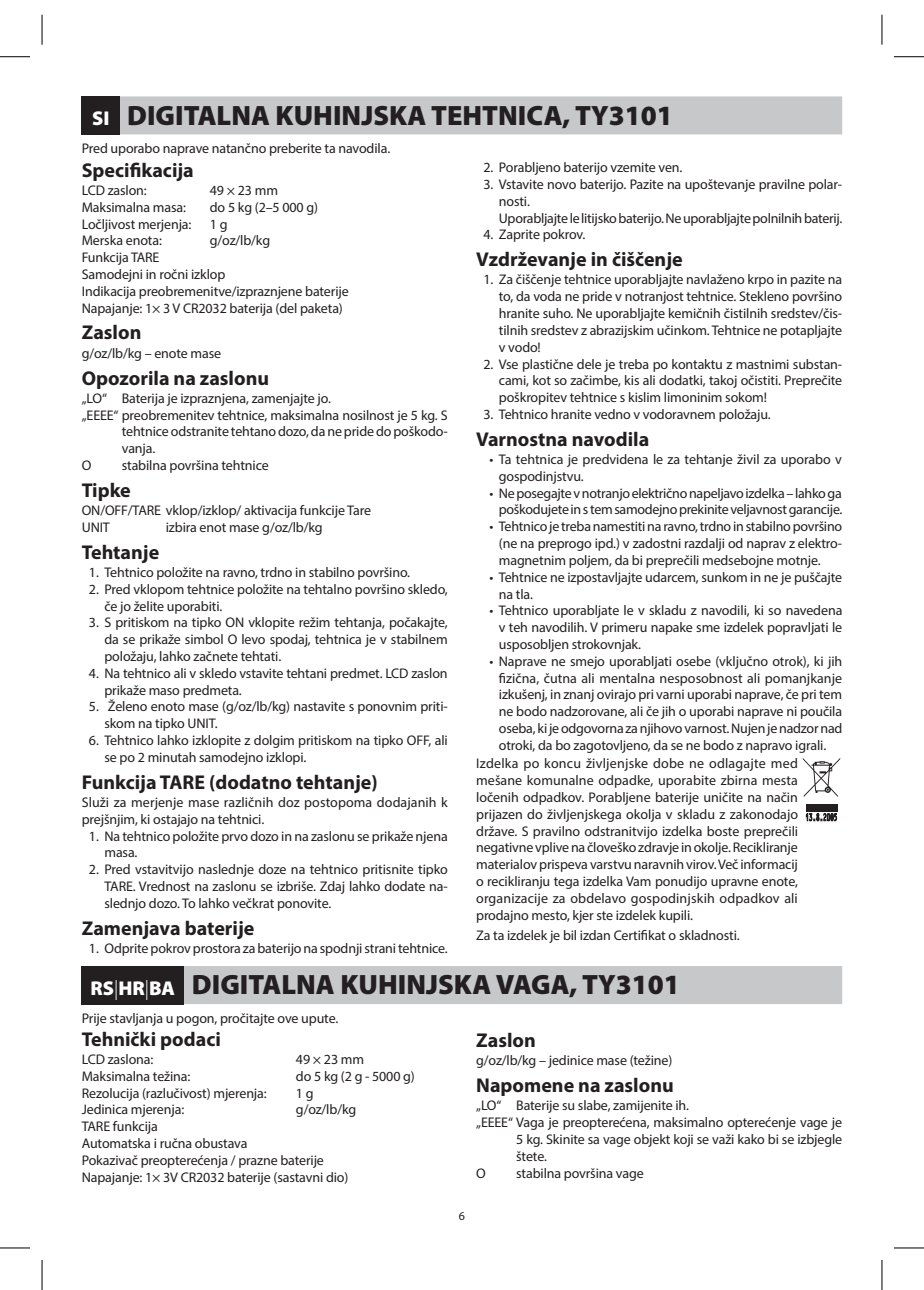
<style>
.page{position:relative;width:924px;height:1290px;background:#fff}
.page>*{position:absolute;margin:0;border:0;box-sizing:border-box;transform-origin:0 0}
.t1{font:900 28px "Myriad Pro";color:#231f20}
.t2{font:700 20px "Myriad Pro";color:#231f20}
.t3{font:900 20px "Myriad Pro";color:#fff}
.t4{font:14px/16.8px "Myriad Pro";letter-spacing:-.01em;color:#231f20}
.t5{font:12px "Myriad Pro";color:#231f20}
.s1{font-weight:300}
</style>
<div class="page">
<div style="left:82px;top:96px;width:759px;height:38px;background:#c7c8ca"></div>
<div style="left:82px;top:96px;width:38px;height:39px;background:#231f20"></div>
<svg style="left:805px;top:813px;width:31px;height:9px"></svg>
<svg style="left:802px;top:758px;width:37px;height:38px"></svg>
<div style="left:805px;top:804px;width:31px;height:8px;background:#231f20"></div>
<div style="left:82px;top:965px;width:759px;height:38px;background:#c7c8ca"></div>
<div style="left:82px;top:965px;width:102px;height:39px;background:#231f20"></div>
<hr style="left:0;top:56px;width:30px;height:1px;background:#000">
<hr style="left:893px;top:56px;width:30px;height:1px;background:#000">
<hr style="left:0;top:1247px;width:30px;height:1px;background:#000">
<hr style="left:893px;top:1247px;width:30px;height:1px;background:#000">
<hr style="left:42px;top:15px;width:1px;height:30px;background:#000">
<hr style="left:42px;top:1259px;width:1px;height:30px;background:#000">
<hr style="left:881px;top:15px;width:1px;height:30px;background:#000">
<hr style="left:881px;top:1259px;width:1px;height:30px;background:#000">
<h1 class="t1" style="left:127px;top:97px;width:547px">DIGITALNA KUHINJSKA TEHTNICA, TY3101</h1>
<p class="t4" style="left:82px;top:140px;width:310px">Pred uporabo naprave natančno preberite ta navodila.</p>
<h2 class="t3" style="left:92px;top:105px;width:19px">SI</h2>
<h2 class="t2" style="left:82px;top:157px;width:114px">Specifikacija</h2>
<p class="t4" style="left:82px;top:181px;width:67px">LCD zaslon:</p>
<p class="t4" style="left:210px;top:181px;width:70px">49 × 23 mm</p>
<p class="t4" style="left:82px;top:198px;width:106px">Maksimalna masa:</p>
<p class="t4" style="left:210px;top:198px;width:110px">do 5 kg (2–5 000 g)</p>
<p class="t4" style="left:82px;top:215px;width:111px">Ločljivost merjenja:</p>
<p class="t4" style="left:210px;top:215px;width:19px">1 g</p>
<p class="t4" style="left:82px;top:232px;width:82px">Merska enota:</p>
<p class="t4" style="left:210px;top:232px;width:62px">g/oz/lb/kg</p>
<p class="t4" style="left:82px;top:249px;width:268px">Funkcija TARE<br>Samodejni in ročni izklop<br>Indikacija preobremenitve/izpraznjene baterije Napajanje: 1× 3 V CR2032 baterija (del paketa)</p>
<h2 class="t2" style="left:82px;top:319px;width:61px">Zaslon</h2>
<p class="t4" style="left:82px;top:344px;width:141px">g/oz/lb/kg – enote mase</p>
<h2 class="t2" style="left:82px;top:364px;width:189px">Opozorila na zaslonu</h2>
<p class="t4" style="left:82px;top:389px;width:250px">„LO“ Baterija je izpraznjena, zamenjajte jo.</p>
<p class="t4" style="left:82px;top:406px;width:367px">„EEEE“ preobremenitev tehtnice, maksimalna nosilnost je 5 kg. S</p>
<p class="t4" style="left:122px;top:423px;width:327px">tehtnice odstranite tehtano dozo, da ne pride do poškodo-</p>
<p class="t4" style="left:122px;top:440px;width:35px">vanja.</p>
<p class="t4" style="left:82px;top:456px;width:11px">Ο</p>
<p class="t4" style="left:122px;top:456px;width:148px">stabilna površina tehtnice</p>
<h2 class="t2" style="left:82px;top:477px;width:51px">Tipke</h2>
<p class="t4" style="left:82px;top:501px;width:290px">ON/OFF/TARE vklop/izklop/ aktivacija funkcije Tare<br>UNIT</p>
<p class="t4" style="left:483px;top:159px;width:200px">2. Porabljeno baterijo vzemite ven.</p>
<p class="t4" style="left:498px;top:176px;width:345px;text-indent:-15px">3. Vstavite novo baterijo. Pazite na upoštevanje pravilne polar&shy;nosti.<br>Uporabljajte le litijsko baterijo. Ne uporabljajte polnilnih baterij.</p>
<p class="t4" style="left:483px;top:226px;width:103px">4. Zaprite pokrov.</p>
<h2 class="t2" style="left:476px;top:246px;width:208px">Vzdrževanje in čiščenje</h2>
<p class="t4" style="left:498px;top:271px;width:345px;text-align:justify;text-indent:-15px">1. Za čiščenje tehtnice uporabljajte navlaženo krpo in pazite na to, da voda ne pride v notranjost tehtnice. Stekleno površino hranite suho. Ne uporabljajte kemičnih čistilnih sredstev/čis&shy;tilnih sredstev z abrazijskim učinkom. Tehtnice ne potapljajte v vodo!</p>
<p class="t4" style="left:498px;top:355px;width:345px;text-align:justify;text-indent:-15px">2. Vse plastične dele je treba po kontaktu z mastnimi substan&shy;cami, kot so začimbe, kis ali dodatki, takoj očistiti. Preprečite poškropitev tehtnice s kislim limoninim sokom!</p>
<p class="t4" style="left:483px;top:405px;width:289px">3. Tehtnico hranite vedno v vodoravnem položaju.</p>
<h2 class="t2" style="left:476px;top:426px;width:175px">Varnostna navodila</h2>
<p class="t4" style="left:498px;top:450px;width:344px;text-indent:-9px">• Ta tehtnica je predvidena le za tehtanje živil za uporabo v gospodinjstvu.</p>
<p class="t4" style="left:489px;top:484px;width:354px;text-align:right">• Ne posegajte v notranjo električno napeljavo izdelka – lahko ga poškodujete in s tem samodejno prekinite veljavnost garancije.</p>
<p class="t4" style="left:498px;top:518px;width:345px;text-align:justify;text-indent:-9px">• Tehtnico je treba namestiti na ravno, trdno in stabilno površino (ne na preprogo ipd.) v zadostni razdalji od naprav z elektro&shy;magnetnim poljem, da bi preprečili medsebojne motnje.</p>
<p class="t4" style="left:498px;top:568px;width:345px;text-indent:-9px">• Tehtnice ne izpostavljajte udarcem, sunkom in ne je puščajte na tla.</p>
<p class="t4" style="left:498px;top:602px;width:345px;text-align:justify;text-indent:-9px">• Tehtnico uporabljate le v skladu z navodili, ki so navedena v teh navodilih. V primeru napake sme izdelek popravljati le usposobljen strokovnjak.</p>
<p class="t4" style="left:498px;top:652px;width:345px;text-align:justify;text-indent:-9px">• Naprave ne smejo uporabljati osebe (vključno otrok), ki jih fizična, čutna ali mentalna nesposobnost ali pomanjkanje izkušenj, in znanj ovirajo pri varni uporabi naprave, če pri tem ne bodo nadzorovane, ali če jih o uporabi naprave ni poučila oseba, ki je odgovorna za njihovo varnost. Nujen je nadzor nad otroki, da bo zagotovljeno, da se ne bodo z napravo igrali.</p>
<p class="t4" style="left:476px;top:755px;width:323px;text-align:justify">Izdelka po koncu življenjske dobe ne odlagajte med mešane komunalne odpadke, uporabite zbirna mesta ločenih odpadkov. Porabljene baterije uničite na način prijazen do življenjskega okolja v skladu z zakonodajo države. S pravilno odstranitvijo izdelka boste preprečili negativne vplive na človeško zdravje in okolje. Recikliranje materialov prispeva varstvu naravnih virov. Več informacij o recikliranju tega izdelka Vam ponudijo upravne enote, organizacije za obdelavo gospodinjskih odpadkov ali prodajno mesto, kjer ste izdelek kupili.</p>
<p class="t4" style="left:476px;top:926px;width:265px">Za ta izdelek je bil izdan Certifikat o skladnosti.</p>
<h1 class="t1" style="left:192px;top:966px;width:489px">DIGITALNA KUHINJSKA VAGA, TY3101</h1>
<p class="t4" style="left:82px;top:1009px;width:258px">Prije stavljanja u pogon, pročitajte ove upute.</p>
<p class="t4" style="left:166px;top:518px;width:158px">izbira enot mase g/oz/lb/kg</p>
<h2 class="t2" style="left:82px;top:539px;width:79px">Tehtanje</h2>
<p class="t4" style="left:89px;top:563px;width:322px">1. Tehtnico položite na ravno, trdno in stabilno površino.</p>
<p class="t4" style="left:104px;top:580px;width:344px;text-indent:-15px">2. Pred vklopom tehtnice položite na tehtalno površino skledo, če jo želite uporabiti.</p>
<p class="t4" style="left:104px;top:614px;width:345px;text-align:justify;text-indent:-15px">3. S pritiskom na tipko ON vklopite režim tehtanja, počakajte, da se prikaže simbol O levo spodaj, tehtnica je v stabilnem položaju, lahko začnete tehtati.</p>
<p class="t4" style="left:104px;top:664px;width:344px;text-indent:-15px">4. Na tehtnico ali v skledo vstavite tehtani predmet. LCD zaslon prikaže maso predmeta.</p>
<p class="t4" style="left:104px;top:698px;width:345px;text-indent:-15px">5. Želeno enoto mase (g/oz/lb/kg) nastavite s ponovnim priti&shy;skom na tipko UNIT.</p>
<p class="t4" style="left:104px;top:731px;width:344px;text-indent:-15px">6. Tehtnico lahko izklopite z dolgim pritiskom na tipko OFF, ali se po 2 minutah samodejno izklopi.</p>
<h2 class="t2" style="left:82px;top:768px;width:297px">Funkcija TARE (dodatno tehtanje)</h2>
<p class="t4" style="left:82px;top:793px;width:367px">Služi za merjenje mase različnih doz postopoma dodajanih k prejšnjim, ki ostajajo na tehtnici.</p>
<p class="t4" style="left:104px;top:827px;width:344px;text-indent:-15px">1. Na tehtnico položite prvo dozo in na zaslonu se prikaže njena masa.</p>
<p class="t4" style="left:104px;top:860px;width:345px;text-align:justify;text-indent:-15px">2. Pred vstavitvijo naslednje doze na tehtnico pritisnite tipko TARE. Vrednost na zaslonu se izbriše. Zdaj lahko dodate na&shy;slednjo dozo. To lahko večkrat ponovite.</p>
<h2 class="t2" style="left:82px;top:914px;width:174px">Zamenjava baterije</h2>
<p class="t4" style="left:89px;top:939px;width:360px">1. Odprite pokrov prostora za baterijo na spodnji strani tehtnice.</p>
<h2 class="t3" style="left:90px;top:974px;width:86px">RS<span class="s1">|</span>HR<span class="s1">|</span>BA</h2>
<h2 class="t2" style="left:82px;top:1025px;width:140px">Tehnički podaci</h2>
<p class="t4" style="left:82px;top:1050px;width:73px">LCD zaslona:</p>
<p class="t4" style="left:296px;top:1050px;width:70px">49 × 23 mm</p>
<p class="t4" style="left:82px;top:1067px;width:110px">Maksimalna težina:</p>
<p class="t4" style="left:296px;top:1067px;width:120px">do 5 kg (2 g - 5000 g)</p>
<p class="t4" style="left:82px;top:1084px;width:186px">Rezolucija (razlučivost) mjerenja:</p>
<p class="t4" style="left:296px;top:1084px;width:19px">1 g</p>
<p class="t4" style="left:82px;top:1100px;width:104px">Jedinica mjerenja:</p>
<p class="t4" style="left:296px;top:1100px;width:62px">g/oz/lb/kg</p>
<p class="t4" style="left:82px;top:1117px;width:268px">TARE funkcija<br>Automatska i ručna obustava<br>Pokazivač preopterećenja / prazne baterije Napajanje: 1× 3V CR2032 baterije (sastavni dio)</p>
<h2 class="t2" style="left:476px;top:1027px;width:61px">Zaslon</h2>
<p class="t4" style="left:476px;top:1051px;width:197px">g/oz/lb/kg – jedinice mase (težine)</p>
<h2 class="t2" style="left:476px;top:1072px;width:199px">Napomene na zaslonu</h2>
<p class="t4" style="left:476px;top:1096px;width:214px">„LO“ Baterije su slabe, zamijenite ih.</p>
<p class="t4" style="left:476px;top:1113px;width:367px">„EEEE“ Vaga je preopterećena, maksimalno opterećenje vage je</p>
<p class="t4" style="left:516px;top:1130px;width:327px">5 kg. Skinite sa vage objekt koji se važi kako bi se izbjegle</p>
<p class="t4" style="left:516px;top:1147px;width:32px">štete.</p>
<p class="t4" style="left:476px;top:1164px;width:11px">Ο</p>
<p class="t4" style="left:516px;top:1164px;width:129px">stabilna površina vage</p>
<p class="t5" style="left:458px;top:1207px;width:8px">6</p>
</div>
